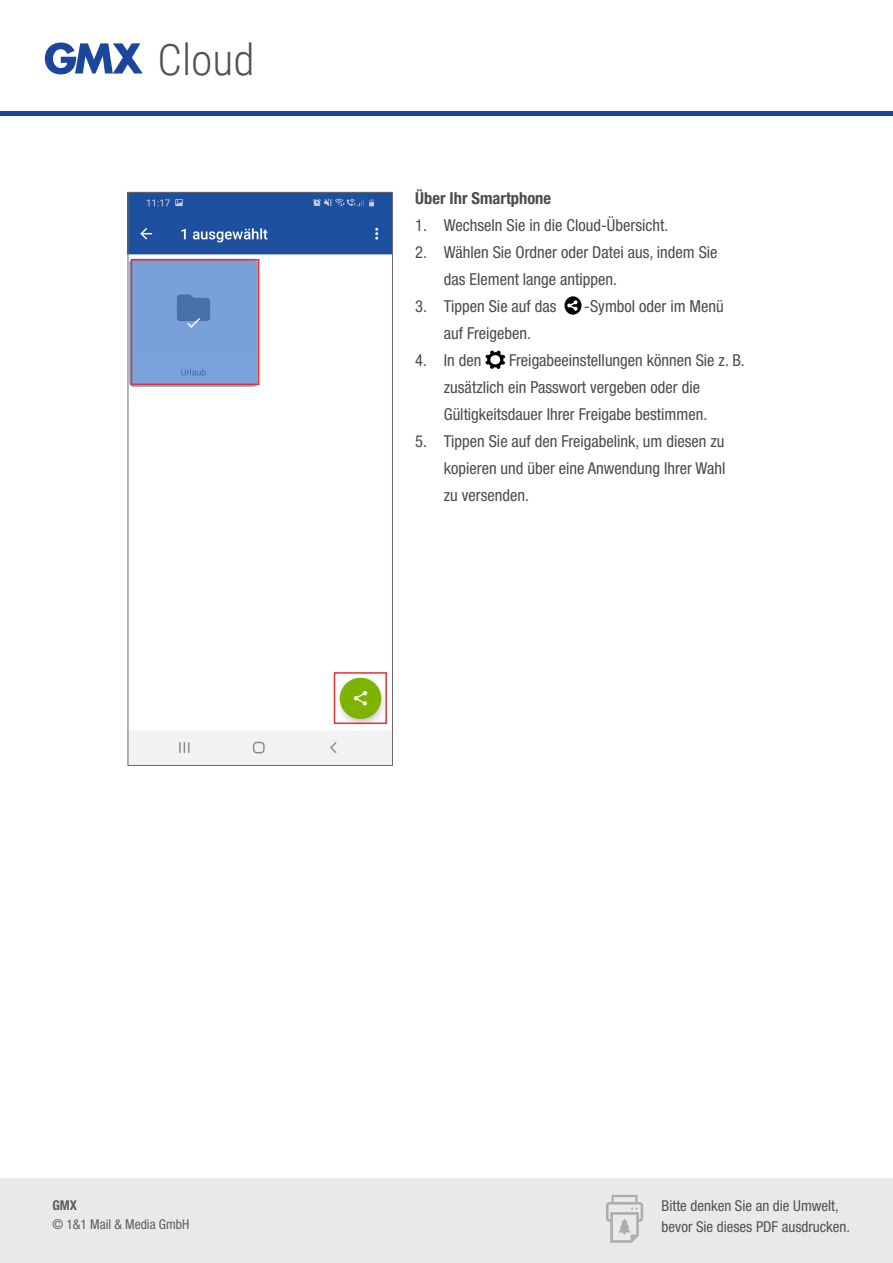
<style>
.page{position:relative;width:893px;height:1263px;background:#fff}
.page>*{position:absolute;margin:0;border:0;box-sizing:border-box;transform-origin:0 0}
.t1{font:300 43.5px "Roboto Condensed";color:#515151}
.t2{font:condensed 16.5px/27px "Helvetica Neue LT Pro";color:#494c4d;text-align:right}
.t3{font:700 condensed 16.5px "Helvetica Neue LT Pro";color:#494c4d}
.t4{font:condensed 15px/21px "Helvetica Neue LT Pro";color:#515151}
.t5{font:condensed 13.5px "Helvetica Neue LT Pro";color:#231f20}
.t6{font:700 condensed 13.5px "Helvetica Neue LT Pro";color:#231f20}
</style>
<div class="page">
<div style="left:0;top:1178px;width:893px;height:85px;background:#e9e9e9"></div>
<hr style="left:0;top:112px;width:893px;height:4px;background:#174899">
<svg style="left:45px;top:43px;width:98px;height:31px"></svg>
<svg style="left:606px;top:1195px;width:37px;height:48px"></svg>
<svg style="left:485px;top:350px;width:20px;height:19px"></svg>
<img style="left:130px;top:194px;width:261px;height:570px">
<div style="left:128px;top:192px;width:265px;height:574px;border:1px solid #676a6c"></div>
<svg style="left:564px;top:296px;width:17px;height:19px"></svg>
<svg style="left:567px;top:300px;width:12px;height:11px"></svg>
<div style="left:334px;top:672px;width:53px;height:52px;border:2px solid #ee2d2d"></div>
<div style="left:131px;top:259px;width:128px;height:126px;border:2px solid #ee2d2d"></div>
<h1 class="t1" style="left:158px;top:29px;width:99px">Cloud</h1>
<p class="t3" style="left:415px;top:188px;width:137px">Über Ihr Smartphone</p>
<p class="t2" style="left:415px;top:211px;width:255px">1. Wechseln Sie in die Cloud-Übersicht.</p>
<p class="t2" style="left:415px;top:238px;width:304px">2. Wählen Sie Ordner oder Datei aus, indem Sie</p>
<p class="t2" style="left:444px;top:265px;width:175px">das Element lange antippen.</p>
<p class="t2" style="left:415px;top:292px;width:143px">3. Tippen Sie auf das</p>
<p class="t2" style="left:584px;top:292px;width:141px">-Symbol oder im Menü</p>
<p class="t2" style="left:444px;top:319px;width:89px">auf Freigeben.</p>
<p class="t2" style="left:415px;top:346px;width:68px">4. In den</p>
<p class="t2" style="left:509px;top:346px;width:237px">Freigabeeinstellungen können Sie z. B.</p>
<p class="t2" style="left:444px;top:373px;width:258px">zusätzlich ein Passwort vergeben oder die</p>
<p class="t2" style="left:444px;top:400px;width:265px">Gültigkeitsdauer Ihrer Freigabe bestimmen.</p>
<p class="t2" style="left:415px;top:427px;width:312px">5. Tippen Sie auf den Freigabelink, um diesen zu kopieren und über eine Anwendung Ihrer Wahl</p>
<p class="t2" style="left:444px;top:481px;width:87px">zu versenden.</p>
<p class="t6" style="left:52px;top:1196px;width:26px">GMX</p>
<p class="t5" style="left:52px;top:1216px;width:138px">© 1&amp;1 Mail &amp; Media GmbH</p>
<p class="t4" style="left:662px;top:1195px;width:190px">Bitte denken Sie an die Umwelt, bevor Sie dieses PDF ausdrucken.</p>
</div>
